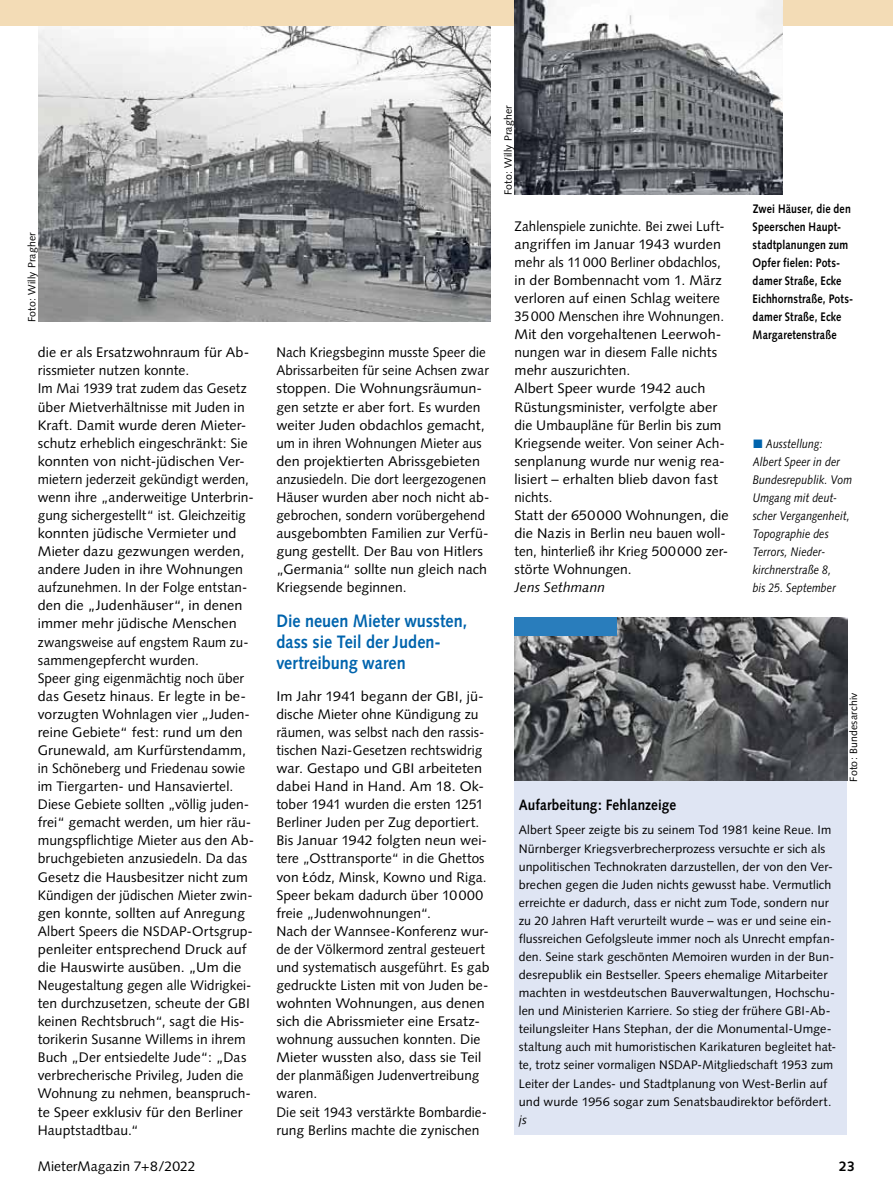
<style>
.page{position:relative;width:893px;height:1191px;background:#fff}
.page>*{position:absolute;margin:0;border:0;box-sizing:border-box;transform-origin:0 0}
.t1{font:700 18px/21px "Syntax";color:#0064ad;scale:.9 1}
.t2{font:700 15px "Syntax";letter-spacing:.005em;color:#000;scale:.9 1}
.t3{font:13.8px/18px "Syntax";letter-spacing:.005em;color:#000}
.t4{font:13.8px/18px "Syntax";letter-spacing:.005em;color:#000;scale:.96 1}
.t5{font:13.8px/18px "Syntax";letter-spacing:.005em;color:#000;scale:1.04 1}
.t6{font:italic 13.8px "Syntax";letter-spacing:.005em;color:#000}
.t7{font:700 13.8px "Syntax";color:#000}
.t8{font:12.3px/18px "Syntax";letter-spacing:.01em;color:#000}
.t9{font:italic 12.3px/18px "Syntax";letter-spacing:.01em;color:#000;scale:.85 1}
.t10{font:700 12.3px/18px "Syntax";letter-spacing:.015em;color:#000;scale:.85 1}
.t11{font:italic 12.3px "Syntax";letter-spacing:.01em;color:#000}
.t12{font:10.5px "Syntax";letter-spacing:.02em;color:#000}
.s1{font-family:"European Pi Three";font-style:normal;color:#0064ad}
</style>
<div class="page">
<div style="left:514px;top:618px;width:333px;height:516px;background:#dfe5f3"></div>
<img style="left:38px;top:26px;width:452px;height:295px">
<div style="left:0;top:0;width:893px;height:26px;background:#f3dcb6"></div>
<img style="left:514px;top:0;width:268px;height:195px">
<img style="left:514px;top:618px;width:333px;height:162px">
<div style="left:514px;top:618px;width:103px;height:18px;background:#297dbc"></div>
<p class="t12" style="left:26px;top:322px;width:92px;rotate:-90deg">Foto: Willy Pragher</p>
<p class="t3" style="left:38px;top:343px;width:218px">die er als Ersatzwohnraum für Ab&shy;rissmieter nutzen konnte.<br>Im Mai 1939 trat zudem das Gesetz über Mietverhältnisse mit Juden in Kraft. Damit wurde deren Mieter&shy;schutz erheblich eingeschränkt: Sie konnten von nicht-jüdischen Ver&shy;mietern jederzeit gekündigt werden, wenn ihre „anderweitige Unterbrin&shy;gung sichergestellt“ ist. Gleichzeitig konnten jüdische Vermieter und Mieter dazu gezwungen werden, andere Juden in ihre Wohnungen aufzunehmen. In der Folge entstan&shy;den die „Judenhäuser“, in denen immer mehr jüdische Menschen zwangsweise auf engstem Raum zu&shy;sammengepfercht wurden.<br>Speer ging eigenmächtig noch über das Gesetz hinaus. Er legte in be&shy;vorzugten Wohnlagen vier „Juden&shy;reine Gebiete“ fest: rund um den Grunewald, am Kurfürstendamm, in Schöneberg und Friedenau sowie im Tiergarten- und Hansaviertel.<br>Diese Gebiete sollten „völlig juden&shy;frei“ gemacht werden, um hier räu&shy;mungspflichtige Mieter aus den Ab&shy;bruchgebieten anzusiedeln. Da das Gesetz die Hausbesitzer nicht zum Kündigen der jüdischen Mieter zwin&shy;gen konnte, sollten auf Anregung Albert Speers die NSDAP-Ortsgrup&shy;penleiter entsprechend Druck auf die Hauswirte ausüben. „Um die Neugestaltung gegen alle Widrigkei&shy;ten durchzusetzen, scheute der GBI keinen Rechtsbruch“, sagt die His&shy;torikerin Susanne Willems in ihrem Buch „Der entsiedelte Jude“: „Das verbrecherische Privileg, Juden die Wohnung zu nehmen, beanspruch&shy;te Speer exklusiv für den Berliner Hauptstadtbau.“</p>
<p class="t4" style="left:276px;top:343px;width:224px">Nach Kriegsbeginn musste Speer die Abrissarbeiten für seine Achsen zwar stoppen. Die Wohnungsräumun&shy;gen setzte er aber fort. Es wurden weiter Juden obdachlos gemacht, um in ihren Wohnungen Mieter aus den projektierten Abrissgebieten anzusiedeln. Die dort leergezogenen Häuser wurden aber noch nicht ab&shy;gebrochen, sondern vorübergehend ausgebombten Familien zur Verfü&shy;gung gestellt. Der Bau von Hitlers „Germania“ sollte nun gleich nach Kriegsende beginnen.</p>
<h1 class="t1" style="left:276px;top:610px;width:214px">die neuen mieter wussten, dass sie teil der Juden&shy;vertreibung waren</h1>
<p class="t5" style="left:276px;top:687px;width:206px">Im Jahr 1941 begann der GBI, jü&shy;dische Mieter ohne Kündigung zu räumen, was selbst nach den rassis&shy;tischen Nazi-Gesetzen rechtswidrig war. Gestapo und GBI arbeiteten dabei Hand in Hand. Am 18. Ok&shy;tober 1941 wurden die ersten 1251<br>Berliner Juden per Zug deportiert.<br>Bis Januar 1942 folgten neun wei&shy;tere „Osttransporte“ in die Ghettos von Łódz, Minsk, Kowno und Riga.<br>Speer bekam dadurch über 10 000 freie „Judenwohnungen“.<br>Nach der Wannsee-Konferenz wur&shy;de der Völkermord zentral gesteuert und systematisch ausgeführt. Es gab gedruckte Listen mit von Juden be&shy;wohnten Wohnungen, aus denen sich die Abrissmieter eine Ersatz&shy;wohnung aussuchen konnten. Die<br>Mieter wussten also, dass sie Teil der planmäßigen Judenvertreibung waren.<br>Die seit 1943 verstärkte Bombardie&shy;rung Berlins machte die zynischen</p>
<p class="t12" style="left:502px;top:195px;width:92px;rotate:-90deg">Foto: Willy Pragher</p>
<p class="t4" style="left:514px;top:217px;width:225px">Zahlenspiele zunichte. Bei zwei Luft&shy;angriffen im Januar 1943 wurden mehr als 11 000 Berliner obdachlos, in der Bombennacht vom 1. März verloren auf einen Schlag weitere<br>35 000 Menschen ihre Wohnungen.<br>Mit den vorgehaltenen Leerwoh&shy;nungen war in diesem Falle nichts mehr auszurichten.<br>Albert Speer wurde 1942 auch<br>Rüstungsminister, verfolgte aber die Umbaupläne für Berlin bis zum<br>Kriegsende weiter. Von seiner Ach&shy;senplanung wurde nur wenig rea&shy;lisiert – erhalten blieb davon fast nichts.<br>Statt der 650 000 Wohnungen, die die Nazis in Berlin neu bauen woll&shy;ten, hinterließ ihr Krieg 500000 zer&shy;störte Wohnungen.</p>
<p class="t6" style="left:514px;top:579px;width:92px">Jens Sethmann</p>
<p class="t10" style="left:753px;top:199px;width:120px">zwei häuser, die den speerschen haupt&shy;stadtplanungen zum opfer fielen: Pots&shy;damer straße, ecke eichhornstraße, Pots&shy;damer straße, ecke margaretenstraße</p>
<p class="t9" style="left:753px;top:434px;width:119px"><span class="s1">L</span> Ausstellung:<br>Albert Speer in der<br>Bundesrepublik. Vom<br>Umgang mit deut&shy;scher Vergangenheit,<br>Topographie des<br>Terrors, Nieder&shy;kirchnerstraße 8,<br>bis 25. September</p>
<p class="t12" style="left:847px;top:781px;width:90px;rotate:-90deg">Foto: Bundesarchiv</p>
<p class="t2" style="left:519px;top:796px;width:176px">aufarbeitung: Fehlanzeige</p>
<p class="t8" style="left:519px;top:821px;width:319px">Albert Speer zeigte bis zu seinem Tod 1981 keine Reue. Im Nürnberger Kriegsverbrecherprozess versuchte er sich als unpolitischen Technokraten darzustellen, der von den Ver&shy;brechen gegen die Juden nichts gewusst habe. Vermutlich erreichte er dadurch, dass er nicht zum Tode, sondern nur zu 20 Jahren Haft verurteilt wurde – was er und seine ein&shy;flussreichen Gefolgsleute immer noch als Unrecht empfan&shy;den. Seine stark geschönten Memoiren wurden in der Bun&shy;desrepublik ein Bestseller. Speers ehemalige Mitarbeiter machten in westdeutschen Bauverwaltungen, Hochschu&shy;len und Ministerien Karriere. So stieg der frühere GBI-Ab&shy;teilungsleiter Hans Stephan, der die Monumental-Umge&shy;staltung auch mit humoristischen Karikaturen begleitet hat&shy;te, trotz seiner vormaligen NSDAP-Mitgliedschaft 1953 zum Leiter der Landes- und Stadtplanung von West-Berlin auf und wurde 1956 sogar zum Senatsbaudirektor befördert.</p>
<p class="t11" style="left:519px;top:1112px;width:10px">js</p>
<p class="t3" style="left:38px;top:1157px;width:159px">MieterMagazin 7+8/2022</p>
<p class="t7" style="left:839px;top:1158px;width:17px">23</p>
</div>
